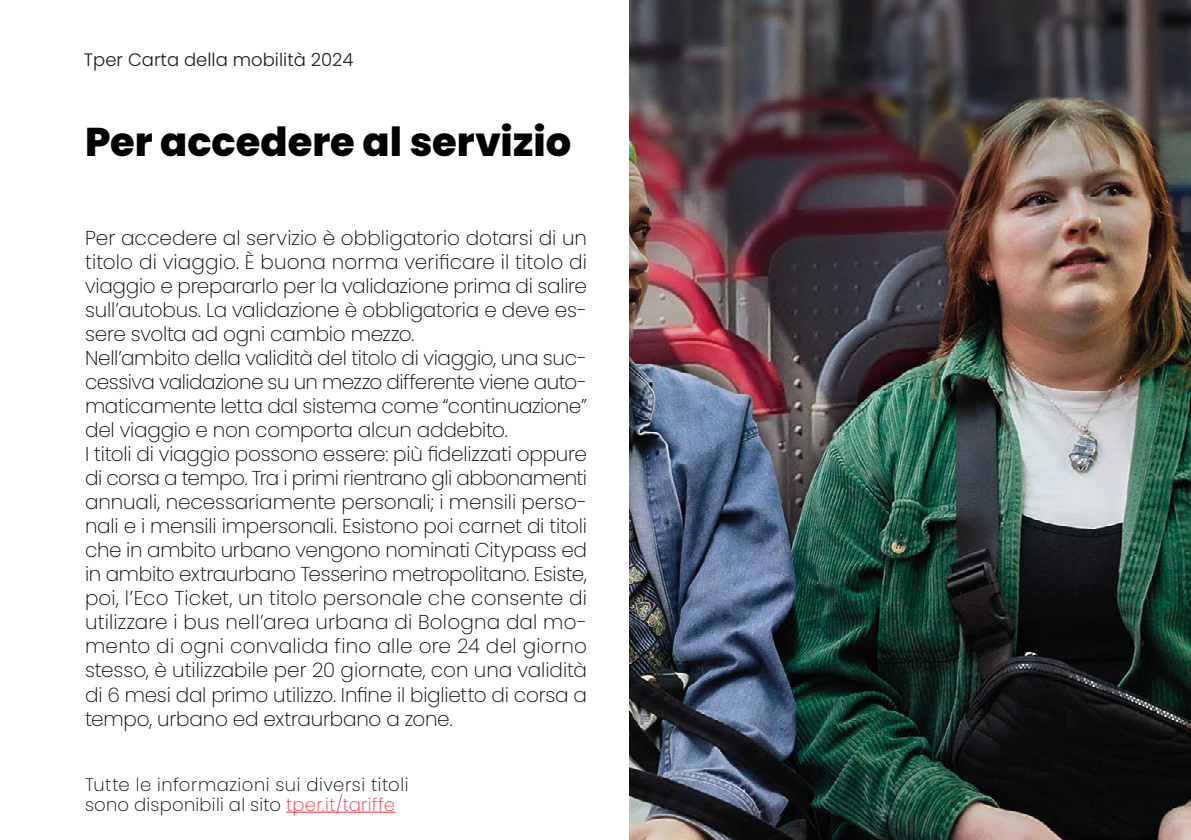
<style>
.page{position:relative;width:1191px;height:840px;background:#fff}
.page>*{position:absolute;margin:0;border:0;box-sizing:border-box;transform-origin:0 0}
.t1{font:800 40px "Poppins";color:#000}
.t2{font:200 20px/24px "Poppins";letter-spacing:-.01em;color:#000}
.t3{font:200 18px/20px "Poppins";letter-spacing:.015em;color:#000}
.t4{font:300 18px "Poppins";color:#1f1b1b}
.s1{color:#ef353d}
</style>
<div class="page">
<hr style="left:286px;top:811px;width:109px;height:1px;background:#ef353d">
<img style="left:629px;top:0;width:562px;height:839px">
<p class="t4" style="left:84px;top:49px;width:271px">Tper Carta della mobilità 2024</p>
<h1 class="t1" style="left:85px;top:119px;width:488px">Per accedere al servizio</h1>
<p class="t2" style="left:85px;top:226px;width:503px">Per accedere al servizio è obbligatorio dotarsi di un titolo di viaggio. È buona norma verificare il titolo di viaggio e prepararlo per la validazione prima di salire sull’autobus. La validazione è obbligatoria e deve es&shy;sere svolta ad ogni cambio mezzo.<br>Nell’ambito della validità del titolo di viaggio, una suc&shy;cessiva validazione su un mezzo differente viene auto&shy;maticamente letta dal sistema come “continuazione” del viaggio e non comporta alcun addebito.<br>I titoli di viaggio possono essere: più fidelizzati oppure di corsa a tempo. Tra i primi rientrano gli abbonamenti annuali, necessariamente personali; i mensili perso&shy;nali e i mensili impersonali. Esistono poi carnet di titoli che in ambito urbano vengono nominati Citypass ed in ambito extraurbano Tesserino metropolitano. Esiste, poi, l’Eco Ticket, un titolo personale che consente di utilizzare i bus nell’area urbana di Bologna dal mo&shy;mento di ogni convalida fino alle ore 24 del giorno stesso, è utilizzabile per 20 giornate, con una validità di 6 mesi dal primo utilizzo. Infine il biglietto di corsa a tempo, urbano ed extraurbano a zone.</p>
<p class="t3" style="left:85px;top:774px;width:325px">Tutte le informazioni sui diversi titoli sono disponibili al sito <span class="s1">tper.it/tariffe</span></p>
</div>
